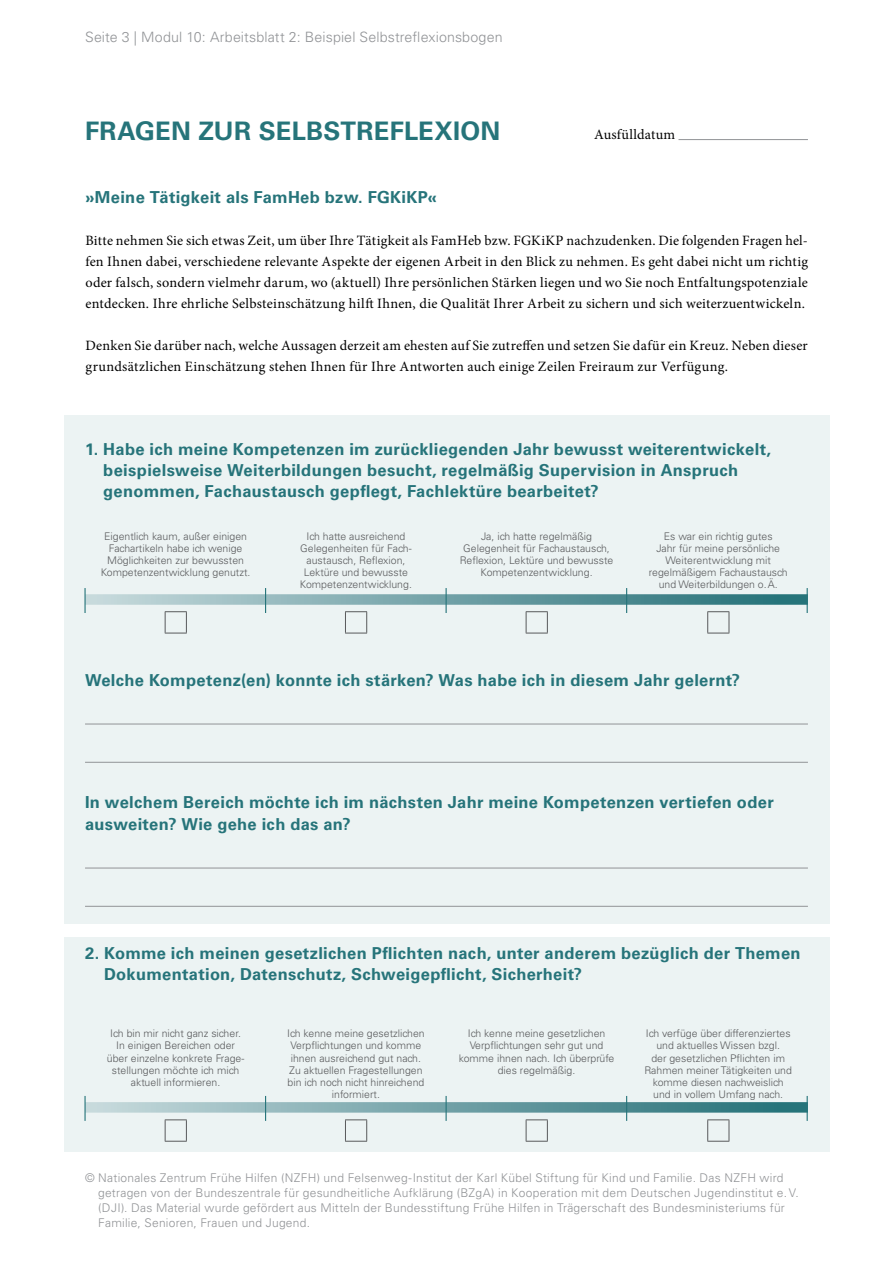
<style>
.page{position:relative;width:893px;height:1263px;background:#fff}
.page>*{position:absolute;margin:0;border:0;box-sizing:border-box;transform-origin:0 0}
.t1{font:700 25.5px "Univers LT Std";letter-spacing:.01em;color:#26747a}
.t2{font:700 16.5px/21px "Univers LT Std";letter-spacing:.02em;color:#26747a}
.t3{font:14.25px/21px "Minion Pro";letter-spacing:.015em;color:#000;text-align:justify}
.t4{font:300 14.25px "Univers LT Std";letter-spacing:.005em;color:#919396}
.t5{font:300 12px/15px "Univers LT Std";letter-spacing:.02em;color:#919396}
.t6{font:300 10.5px/12px "Univers LT Std";color:#58595b;text-align:center}
</style>
<div class="page">
<hr style="left:678px;top:139px;width:130px;height:1px;background:#919396">
<div style="left:64px;top:415px;width:765px;height:508px;background:#ecf3f3"></div>
<hr style="left:85px;top:724px;width:723px;height:1px;background:#919396">
<hr style="left:85px;top:762px;width:723px;height:1px;background:#919396">
<hr style="left:85px;top:868px;width:723px;height:1px;background:#919396">
<hr style="left:85px;top:906px;width:723px;height:1px;background:#919396">
<svg style="left:86px;top:594px;width:721px;height:11px;background:#78a6ab"></svg>
<svg style="left:165px;top:611px;width:22px;height:23px"></svg>
<svg style="left:345px;top:611px;width:22px;height:23px"></svg>
<svg style="left:526px;top:611px;width:22px;height:23px"></svg>
<svg style="left:707px;top:611px;width:23px;height:23px"></svg>
<hr style="left:84px;top:588px;width:2px;height:25px;background:#26747a">
<svg style="left:807px;top:588px;width:1px;height:25px"></svg>
<svg style="left:446px;top:588px;width:1px;height:25px"></svg>
<svg style="left:626px;top:588px;width:1px;height:25px"></svg>
<svg style="left:265px;top:588px;width:1px;height:25px"></svg>
<div style="left:64px;top:937px;width:765px;height:215px;background:#ecf3f3"></div>
<svg style="left:86px;top:1102px;width:721px;height:10px;background:#74a3a8"></svg>
<hr style="left:84px;top:1096px;width:2px;height:25px;background:#26747a">
<svg style="left:807px;top:1096px;width:1px;height:25px"></svg>
<svg style="left:446px;top:1096px;width:1px;height:25px"></svg>
<svg style="left:626px;top:1096px;width:1px;height:25px"></svg>
<svg style="left:265px;top:1096px;width:1px;height:25px"></svg>
<svg style="left:165px;top:1119px;width:22px;height:23px"></svg>
<svg style="left:345px;top:1119px;width:22px;height:23px"></svg>
<svg style="left:526px;top:1119px;width:22px;height:23px"></svg>
<svg style="left:707px;top:1119px;width:23px;height:23px"></svg>
<h3 class="t4" style="left:85px;top:29px;width:419px">Seite 3 | Modul 10: Arbeitsblatt 2: Beispiel Selbstreflexionsbogen</h3>
<h1 class="t1" style="left:85px;top:116px;width:417px">FRAGEN ZUR SELBSTREFLEXION</h1>
<h2 class="t2" style="left:86px;top:187px;width:353px">»Meine Tätigkeit als FamHeb bzw. FGKiKP«</h2>
<h3 class="t3" style="left:594px;top:124px;width:83px">Ausfülldatum</h3>
<p class="t3" style="left:86px;top:230px;width:724px">Bitte nehmen Sie sich etwas Zeit, um über Ihre Tätigkeit als FamHeb bzw. FGKiKP nachzudenken. Die folgenden Fragen hel&shy;fen Ihnen dabei, verschiedene relevante Aspekte der eigenen Arbeit in den Blick zu nehmen. Es geht dabei nicht um richtig oder falsch, sondern vielmehr darum, wo (aktuell) Ihre persönlichen Stärken liegen und wo Sie noch Entfaltungspotenziale entdecken. Ihre ehrliche Selbsteinschätzung hilft Ihnen, die Qualität Ihrer Arbeit zu sichern und sich weiterzuentwickeln.</p>
<h3 class="t3" style="left:86px;top:335px;width:724px">Denken Sie darüber nach, welche Aussagen derzeit am ehesten auf Sie zutreffen und setzen Sie dafür ein Kreuz. Neben dieser grundsätzlichen Einschätzung stehen Ihnen für Ihre Antworten auch einige Zeilen Freiraum zur Verfügung.</h3>
<h2 class="t2" style="left:103px;top:439px;width:669px;text-indent:-18px">1. Habe ich meine Kompetenzen im zurückliegenden Jahr bewusst weiterentwickelt, beispielsweise Weiterbildungen besucht, regelmäßig Supervision in Anspruch genommen, Fachaustausch gepflegt, Fachlektüre bearbeitet?</h2>
<p class="t6" style="left:101px;top:530px;width:151px">Eigentlich kaum, außer einigen<br>Fachartikeln habe ich wenige<br>Möglichkeiten zur bewussten<br>Kompetenzentwicklung genutzt.</p>
<p class="t6" style="left:300px;top:530px;width:114px">Ich hatte ausreichend<br>Gelegenheiten für Fach&shy;austausch, Reflexion,<br>Lektüre und bewusste<br>Kompetenzentwicklung.</p>
<p class="t6" style="left:460px;top:530px;width:155px">Ja, ich hatte regelmäßig<br>Gelegenheit für Fachaustausch,<br>Reflexion, Lektüre und bewusste<br>Kompetenzentwicklung.</p>
<p class="t6" style="left:649px;top:530px;width:140px">Es war ein richtig gutes<br>Jahr für meine persönliche<br>Weiterentwicklung mit regelmäßigem Fachaustausch und Weiterbildungen o.Ä.</p>
<h2 class="t2" style="left:85px;top:670px;width:657px">Welche Kompetenz(en) konnte ich stärken? Was habe ich in diesem Jahr gelernt?</h2>
<h2 class="t2" style="left:85px;top:791px;width:690px;line-height:22.5px">In welchem Bereich möchte ich im nächsten Jahr meine Kompetenzen vertiefen oder ausweiten? Wie gehe ich das an?</h2>
<h2 class="t2" style="left:104px;top:943px;width:698px;text-indent:-19px">2. Komme ich meinen gesetzlichen Pflichten nach, unter anderem bezüglich der Themen<br>Dokumentation, Datenschutz, Schweigepflicht, Sicherheit?</h2>
<p class="t6" style="left:107px;top:1028px;width:139px">Ich bin mir nicht ganz sicher.<br>In einigen Bereichen oder über einzelne konkrete Frage&shy;stellungen möchte ich mich aktuell informieren.</p>
<p class="t6" style="left:287px;top:1028px;width:139px">Ich kenne meine gesetzlichen<br>Verpflichtungen und komme ihnen ausreichend gut nach.<br>Zu aktuellen Fragestellungen bin ich noch nicht hinreichend informiert.</p>
<p class="t6" style="left:459px;top:1028px;width:157px">Ich kenne meine gesetzlichen<br>Verpflichtungen sehr gut und komme ihnen nach. Ich überprüfe dies regelmäßig.</p>
<p class="t6" style="left:644px;top:1028px;width:149px">Ich verfüge über differenziertes und aktuelles Wissen bzgl.<br>der gesetzlichen Pflichten im<br>Rahmen meiner Tätigkeiten und komme diesen nachweislich und in vollem Umfang nach.</p>
<p class="t5" style="left:98px;top:1170px;width:702px;text-indent:-13px">© Nationales Zentrum Frühe Hilfen (NZFH) und Felsenweg-Institut der Karl Kübel Stiftung für Kind und Familie. Das NZFH wird getragen von der Bundeszentrale für gesundheitliche Aufklärung (BZgA) in Kooperation mit dem Deutschen Jugendinstitut e.V. (DJI). Das Material wurde gefördert aus Mitteln der Bundesstiftung Frühe Hilfen in Trägerschaft des Bundesministeriums für Familie, Senioren, Frauen und Jugend.</p>
</div>
